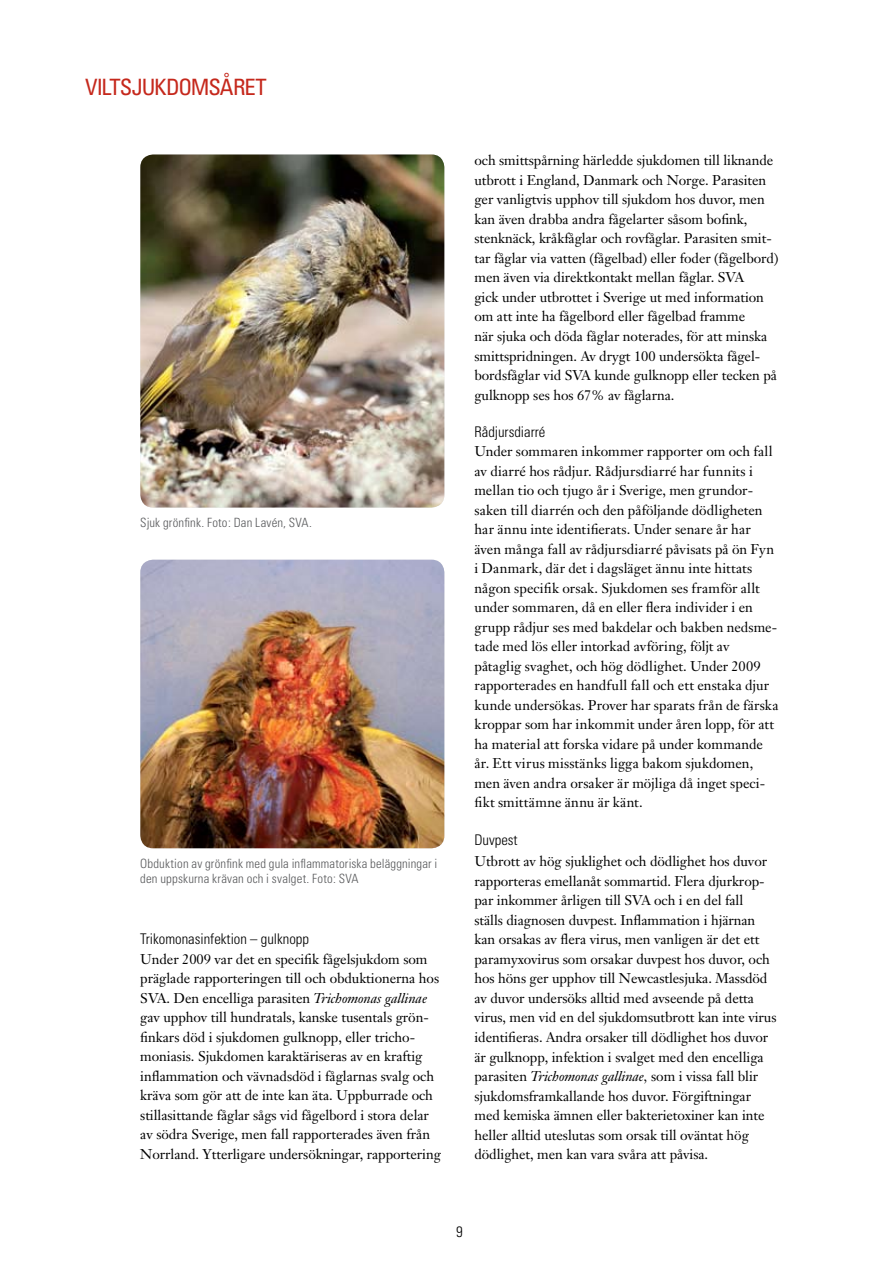
<style>
.page{position:relative;width:893px;height:1263px;background:#fff}
.page>*{position:absolute;margin:0;border:0;box-sizing:border-box;transform-origin:0 0}
.t1{font:condensed 22.5px "Univers";letter-spacing:-.045em;color:#c5281c}
.t2{font:300 condensed 15px "Univers";color:#000}
.t3{font:300 condensed 14.7px "Univers";color:#000}
.t4{font:13.95px/19.5px "Janson Text";letter-spacing:-.005em;color:#000}
.t5{font:300 condensed 12.75px/15.3px "Univers";letter-spacing:.015em;color:#58595b}
.s1{font-style:italic}
</style>
<div class="page">
<img style="left:140px;top:154px;width:304px;height:353px">
<img style="left:140px;top:560px;width:304px;height:288px">
<h1 class="t1" style="left:85px;top:72px;width:183px">VILTSJUKDOMSÅRET</h1>
<p class="t5" style="left:140px;top:515px;width:173px">Sjuk grönfink. Foto: Dan Lavén, SVA.</p>
<p class="t5" style="left:140px;top:855px;width:299px">Obduktion av grönfink med gula inflammatoriska beläggningar i den uppskurna krävan och i svalget. Foto: SVA</p>
<p class="t3" style="left:140px;top:930px;width:170px">Trikomonasinfektion – gulknopp</p>
<p class="t4" style="left:140px;top:949px;width:302px">Under 2009 var det en specifik fågelsjukdom som präglade rapporteringen till och obduktionerna hos SVA. Den encelliga parasiten <span class="s1">Trichomonas gallinae </span>gav upphov till hundratals, kanske tusentals grön&shy;finkars död i sjukdomen gulknopp, eller tricho&shy;moniasis. Sjukdomen karaktäriseras av en kraftig inflammation och vävnadsdöd i fåglarnas svalg och kräva som gör att de inte kan äta. Uppburrade och stillasittande fåglar sågs vid fågelbord i stora delar av södra Sverige, men fall rapporterades även från Norrland. Ytterligare undersökningar, rapportering</p>
<p class="t4" style="left:474px;top:151px;width:305px">och smittspårning härledde sjukdomen till liknande utbrott i England, Danmark och Norge. Parasiten ger vanligtvis upphov till sjukdom hos duvor, men kan även drabba andra fågelarter såsom bofink, stenknäck, kråkfåglar och rovfåglar. Parasiten smit&shy;tar fåglar via vatten (fågelbad) eller foder (fågelbord) men även via direktkontakt mellan fåglar. SVA<br>gick under utbrottet i Sverige ut med information om att inte ha fågelbord eller fågelbad framme<br>när sjuka och döda fåglar noterades, för att minska smittspridningen. Av drygt 100 undersökta fågel&shy;bordsfåglar vid SVA kunde gulknopp eller tecken på gulknopp ses hos 67% av fåglarna.</p>
<p class="t3" style="left:474px;top:423px;width:73px">Rådjursdiarré</p>
<p class="t4" style="left:474px;top:442px;width:306px">Under sommaren inkommer rapporter om och fall av diarré hos rådjur. Rådjursdiarré har funnits i mellan tio och tjugo år i Sverige, men grundor&shy;saken till diarrén och den påföljande dödligheten har ännu inte identifierats. Under senare år har även många fall av rådjursdiarré påvisats på ön Fyn i Danmark, där det i dagsläget ännu inte hittats någon specifik orsak. Sjukdomen ses framför allt under sommaren, då en eller flera individer i en grupp rådjur ses med bakdelar och bakben nedsme&shy;tade med lös eller intorkad avföring, följt av påtaglig svaghet, och hög dödlighet. Under 2009 rapporterades en handfull fall och ett enstaka djur kunde undersökas. Prover har sparats från de färska kroppar som har inkommit under åren lopp, för att ha material att forska vidare på under kommande år. Ett virus misstänks ligga bakom sjukdomen, men även andra orsaker är möjliga då inget speci&shy;fikt smittämne ännu är känt.</p>
<p class="t3" style="left:474px;top:831px;width:45px">Duvpest</p>
<p class="t4" style="left:474px;top:852px;width:304px">Utbrott av hög sjuklighet och dödlighet hos duvor rapporteras emellanåt sommartid. Flera djurkrop&shy;par inkommer årligen till SVA och i en del fall<br>ställs diagnosen duvpest. Inflammation i hjärnan kan orsakas av flera virus, men vanligen är det ett paramyxovirus som orsakar duvpest hos duvor, och hos höns ger upphov till Newcastlesjuka. Massdöd av duvor undersöks alltid med avseende på detta virus, men vid en del sjukdomsutbrott kan inte virus identifieras. Andra orsaker till dödlighet hos duvor är gulknopp, infektion i svalget med den encelliga parasiten <span class="s1">Trichomonas gallinae,</span> som i vissa fall blir sjukdomsframkallande hos duvor. Förgiftningar med kemiska ämnen eller bakterietoxiner kan inte heller alltid uteslutas som orsak till oväntat hög dödlighet, men kan vara svåra att påvisa.</p>
<p class="t2" style="left:456px;top:1223px;width:8px">9</p>
</div>
